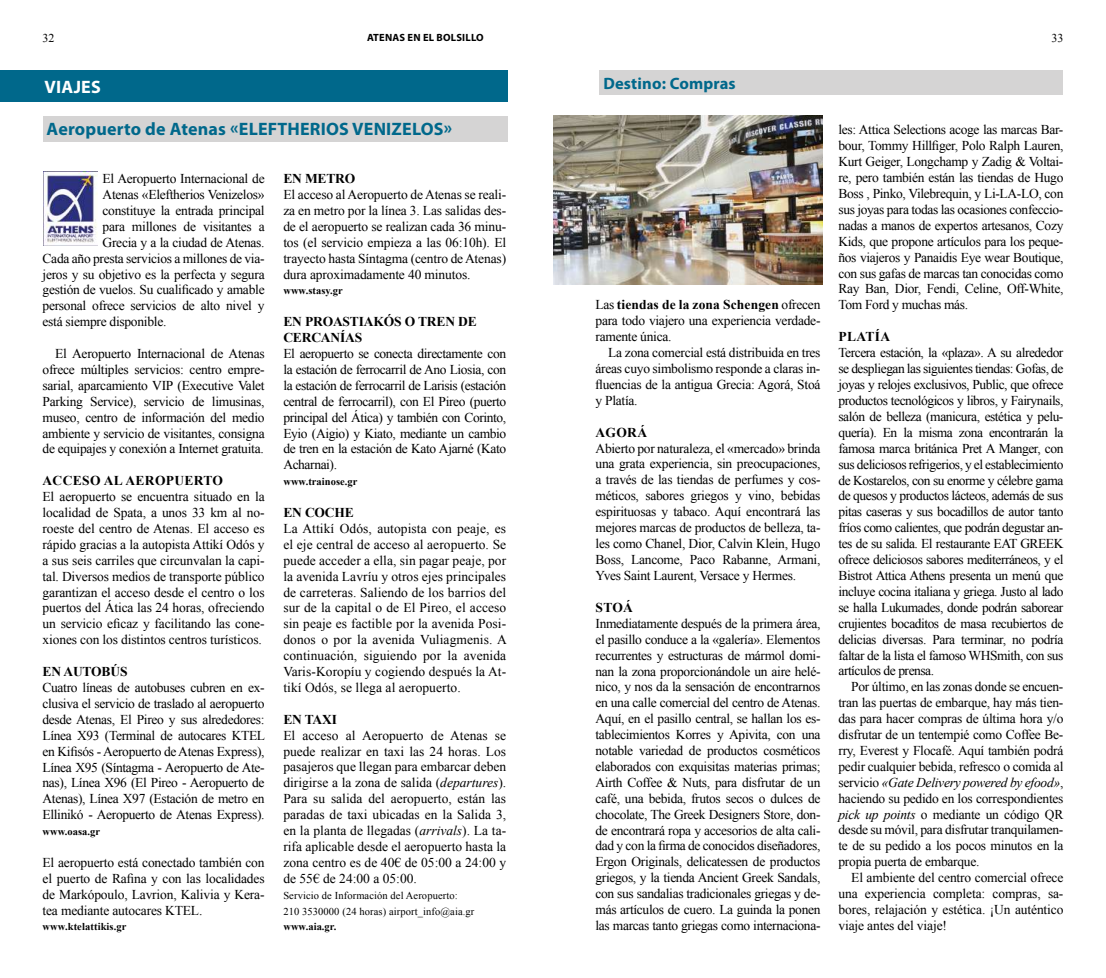
<style>
.page{position:relative;width:1106px;height:978px;background:#fff}
.page>*{position:absolute;margin:0;border:0;box-sizing:border-box;transform-origin:0 0}
.t1{font:700 18px "Myriad Pro";letter-spacing:.01em;color:#00688b}
.t2{font:700 18px "Myriad Pro";letter-spacing:.01em;color:#fff}
.t3{font:700 16.5px "Myriad Pro";letter-spacing:.01em;color:#00688b}
.t4{font:13.5px/15.9px "Times New Roman";letter-spacing:-.02em;color:#000;text-align:justify}
.t5{font:700 13.5px/15.9px "Times New Roman";letter-spacing:-.01em;color:#000}
.t6{font:700 13.5px "Times New Roman";letter-spacing:.025em;color:#000}
.t7{font:12px "Times New Roman";color:#000}
.t8{font:10.5px/15.9px "Times New Roman";letter-spacing:.01em;color:#000}
.t9{font:700 10.5px "Times New Roman";letter-spacing:.005em;color:#000}
.t10{font:700 10.5px "Myriad Pro";letter-spacing:.02em;color:#000}
.s1{font-style:italic}
.s2{font-weight:700}
</style>
<div class="page">
<img style="left:43px;top:171px;width:55px;height:75px">
<div style="left:0;top:70px;width:507px;height:32px;background:#00688b"></div>
<div style="left:43px;top:116px;width:464px;height:25px;background:#d5d4d4"></div>
<div style="left:600px;top:70px;width:463px;height:25px;background:#d5d4d4"></div>
<img style="left:553px;top:116px;width:269px;height:169px">
<p class="t7" style="left:43px;top:30px;width:13px">32</p>
<p class="t10" style="left:367px;top:32px;width:118px">ATENAS EN EL BOLSILLO</p>
<p class="t7" style="left:1051px;top:30px;width:13px">33</p>
<h1 class="t2" style="left:44px;top:77px;width:58px">VIAJES</h1>
<h1 class="t1" style="left:47px;top:119px;width:407px">Aeropuerto de Atenas «ELEFTHERIOS VENIZELOS»</h1>
<p class="t4" style="left:103px;top:170px;width:164px">El Aeropuerto Internacional de</p>
<p class="t4" style="left:103px;top:186px;width:164px">Atenas «Eleftherios Venizelos»</p>
<p class="t4" style="left:103px;top:202px;width:164px">constituye la entrada principal</p>
<p class="t4" style="left:103px;top:218px;width:164px">para millones de visitantes a</p>
<p class="t4" style="left:103px;top:234px;width:164px">Grecia y a la ciudad de Atenas.</p>
<p class="t4" style="left:43px;top:250px;width:224px">Cada año presta servicios a millones de via-</p>
<p class="t4" style="left:43px;top:266px;width:224px">jeros y su objetivo es la perfecta y segura</p>
<p class="t4" style="left:43px;top:282px;width:224px">gestión de vuelos. Su cualificado y amable</p>
<p class="t4" style="left:43px;top:298px;width:224px">personal ofrece servicios de alto nivel y</p>
<p class="t4" style="left:43px;top:314px;width:125px">está siempre disponible.</p>
<p class="t4" style="left:43px;top:345px;width:224px;text-indent:13px">El Aeropuerto Internacional de Atenas ofrece múltiples servicios: centro empre&shy;sarial, aparcamiento VIP (Executive Valet Parking Service), servicio de limusinas, museo, centro de información del medio ambiente y servicio de visitantes, consigna de equipajes y conexión a Internet gratuita.</p>
<p class="t6" style="left:43px;top:471px;width:182px">ACCESO AL AEROPUERTO</p>
<p class="t4" style="left:43px;top:488px;width:224px">El aeropuerto se encuentra situado en la localidad de Spata, a unos 33 km al no&shy;roeste del centro de Atenas. El acceso es rápido gracias a la autopista Attikí Odós y a sus seis carriles que circunvalan la capi&shy;tal. Diversos medios de transporte público garantizan el acceso desde el centro o los puertos del Ática las 24 horas, ofreciendo un servicio eficaz y facilitando las cone&shy;xiones con los distintos centros turísticos.</p>
<p class="t5" style="left:43px;top:663px;width:86px">EN AUTOBÚS</p>
<p class="t4" style="left:43px;top:679px;width:224px">Cuatro líneas de autobuses cubren en ex&shy;clusiva el servicio de traslado al aeropuerto desde Atenas, El Pireo y sus alrededores:<br>Línea X93 (Terminal de autocares KTEL en Kifisós - Aeropuerto de Atenas Express), Línea X95 (Síntagma - Aeropuerto de Ate&shy;nas), Línea X96 (El Pireo - Aeropuerto de Atenas), Línea X97 (Estación de metro en Ellinikó - Aeropuerto de Atenas Express).</p>
<p class="t9" style="left:43px;top:824px;width:59px">www.oasa.gr</p>
<p class="t4" style="left:43px;top:854px;width:224px">El aeropuerto está conectado también con el puerto de Rafina y con las localidades de Markópoulo, Lavrion, Kalivia y Kera&shy;tea mediante autocares KTEL.</p>
<p class="t9" style="left:43px;top:920px;width:86px">www.ktelattikis.gr</p>
<p class="t5" style="left:283px;top:170px;width:73px">EN METRO</p>
<p class="t4" style="left:283px;top:186px;width:224px">El acceso al Aeropuerto de Atenas se reali&shy;za en metro por la línea 3. Las salidas des&shy;de el aeropuerto se realizan cada 36 minu&shy;tos (el servicio empieza a las 06:10h). El trayecto hasta Síntagma (centro de Atenas) dura aproximadamente 40 minutos.</p>
<p class="t9" style="left:283px;top:284px;width:61px">www.stasy.gr</p>
<p class="t5" style="left:283px;top:313px;width:195px">EN PROASTIAKÓS O TREN DE<br>CERCANÍAS</p>
<p class="t4" style="left:283px;top:345px;width:224px">El aeropuerto se conecta directamente con la estación de ferrocarril de Ano Liosia, con la estación de ferrocarril de Larisis (estación central de ferrocarril), con El Pireo (puerto principal del Ática) y también con Corinto, Eyio (Aigio) y Kiato, mediante un cambio de tren en la estación de Kato Ajarné (Kato Acharnai).</p>
<p class="t9" style="left:283px;top:474px;width:76px">www.trainose.gr</p>
<p class="t5" style="left:283px;top:504px;width:72px">EN COCHE</p>
<p class="t4" style="left:283px;top:520px;width:225px">La Attikí Odós, autopista con peaje, es el eje central de acceso al aeropuerto. Se puede acceder a ella, sin pagar peaje, por la avenida Lavríu y otros ejes principales de carreteras. Saliendo de los barrios del sur de la capital o de El Pireo, el acceso sin peaje es factible por la avenida Posi&shy;donos o por la avenida Vuliagmenis. A continuación, siguiendo por la avenida Varis-Koropíu y cogiendo después la At&shy;tikí Odós, se llega al aeropuerto.</p>
<p class="t5" style="left:283px;top:711px;width:55px">EN TAXI</p>
<p class="t4" style="left:283px;top:727px;width:224px">El acceso al Aeropuerto de Atenas se puede realizar en taxi las 24 horas. Los pasajeros que llegan para embarcar deben dirigirse a la zona de salida (<span class="s1">departures</span>).<br>Para su salida del aeropuerto, están las paradas de taxi ubicadas en la Salida 3, en la planta de llegadas (<span class="s1">arrivals</span>). La ta&shy;rifa aplicable desde el aeropuerto hasta la zona centro es de 40€ de 05:00 a 24:00 y de 55€ de 24:00 a 05:00.</p>
<p class="t8" style="left:283px;top:887px;width:192px">Servicio de Información del Aeropuerto:<br>210 3530000 (24 horas) airport_info@aia.gr</p>
<p class="t9" style="left:283px;top:920px;width:54px">www.aia.gr.</p>
<p class="t3" style="left:603px;top:74px;width:134px">Destino: Compras</p>
<p class="t4" style="left:595px;top:296px;width:226px">Las <span class="s2">tiendas de la zona Schengen</span> ofrecen para todo viajero una experiencia verdade&shy;ramente única.</p>
<p class="t4" style="left:595px;top:344px;width:226px;text-indent:13px">La zona comercial está distribuida en tres áreas cuyo simbolismo responde a claras in&shy;fluencias de la antigua Grecia: Agorá, Stoá y Platía.</p>
<p class="t5" style="left:595px;top:424px;width:53px">AGORÁ</p>
<p class="t4" style="left:595px;top:440px;width:226px">Abierto por naturaleza, el «mercado» brinda una grata experiencia, sin preocupaciones, a través de las tiendas de perfumes y cos&shy;méticos, sabores griegos y vino, bebidas espirituosas y tabaco. Aquí encontrará las mejores marcas de productos de belleza, ta&shy;les como Chanel, Dior, Calvin Klein, Hugo Boss, Lancome, Paco Rabanne, Armani, Yves Saint Laurent, Versace y Hermes.</p>
<p class="t5" style="left:595px;top:599px;width:39px">STOÁ</p>
<p class="t4" style="left:595px;top:615px;width:226px">Inmediatamente después de la primera área, el pasillo conduce a la «galería». Elementos recurrentes y estructuras de mármol domi&shy;nan la zona proporcionándole un aire helé&shy;nico, y nos da la sensación de encontrarnos en una calle comercial del centro de Atenas.<br>Aquí, en el pasillo central, se hallan los es&shy;tablecimientos Korres y Apivita, con una notable variedad de productos cosméticos elaborados con exquisitas materias primas; Airth Coffee &amp; Nuts, para disfrutar de un café, una bebida, frutos secos o dulces de chocolate, The Greek Designers Store, don&shy;de encontrará ropa y accesorios de alta cali&shy;dad y con la firma de conocidos diseñadores, Ergon Originals, delicatessen de productos griegos, y la tienda Ancient Greek Sandals, con sus sandalias tradicionales griegas y de&shy;más artículos de cuero. La guinda la ponen las marcas tanto griegas como internaciona-</p>
<p class="t4" style="left:838px;top:122px;width:226px">les: Attica Selections acoge las marcas Bar&shy;bour, Tommy Hillfiger, Polo Ralph Lauren, Kurt Geiger, Longchamp y Zadig &amp; Voltai&shy;re, pero también están las tiendas de Hugo Boss , Pinko, Vilebrequin, y Li-LA-LΟ, con sus joyas para todas las ocasiones confeccio&shy;nadas a manos de expertos artesanos, Cozy Kids, que propone artículos para los peque&shy;ños viajeros y Panaidis Eye wear Boutique, con sus gafas de marcas tan conocidas como Ray Ban, Dior, Fendi, Celine, Off-White, Tom Ford y muchas más.</p>
<p class="t5" style="left:838px;top:329px;width:53px">PLATÍA</p>
<p class="t4" style="left:838px;top:345px;width:226px">Tercera estación, la «plaza». A su alrededor se despliegan las siguientes tiendas: Gofas, de joyas y relojes exclusivos, Public, que ofrece productos tecnológicos y libros, y Fairynails, salón de belleza (manicura, estética y pelu&shy;quería). En la misma zona encontrarán la famosa marca británica Pret A Manger, con sus deliciosos refrigerios, y el establecimiento de Kostarelos, con su enorme y célebre gama de quesos y productos lácteos, además de sus pitas caseras y sus bocadillos de autor tanto fríos como calientes, que podrán degustar an&shy;tes de su salida. El restaurante EAT GREEK ofrece deliciosos sabores mediterráneos, y el Bistrot Attica Athens presenta un menú que incluye cocina italiana y griega. Justo al lado se halla Lukumades, donde podrán saborear crujientes bocaditos de masa recubiertos de delicias diversas. Para terminar, no podría faltar de la lista el famoso WHSmith, con sus artículos de prensa.</p>
<p class="t4" style="left:838px;top:679px;width:226px;text-indent:13px">Por último, en las zonas donde se encuen&shy;tran las puertas de embarque, hay más tien&shy;das para hacer compras de última hora y/o disfrutar de un tentempié como Coffee Be&shy;rry, Everest y Flocafé. Aquí también podrá pedir cualquier bebida, refresco o comida al servicio <span class="s1">«Gate Delivery powered by efood»</span>, haciendo su pedido en los correspondientes <span class="s1">pick up points</span> o mediante un código QR desde su móvil, para disfrutar tranquilamen&shy;te de su pedido a los pocos minutos en la propia puerta de embarque.</p>
<p class="t4" style="left:838px;top:869px;width:226px;text-indent:13px">El ambiente del centro comercial ofrece una experiencia completa: compras, sa&shy;bores, relajación y estética. ¡Un auténtico viaje antes del viaje!</p>
</div>
